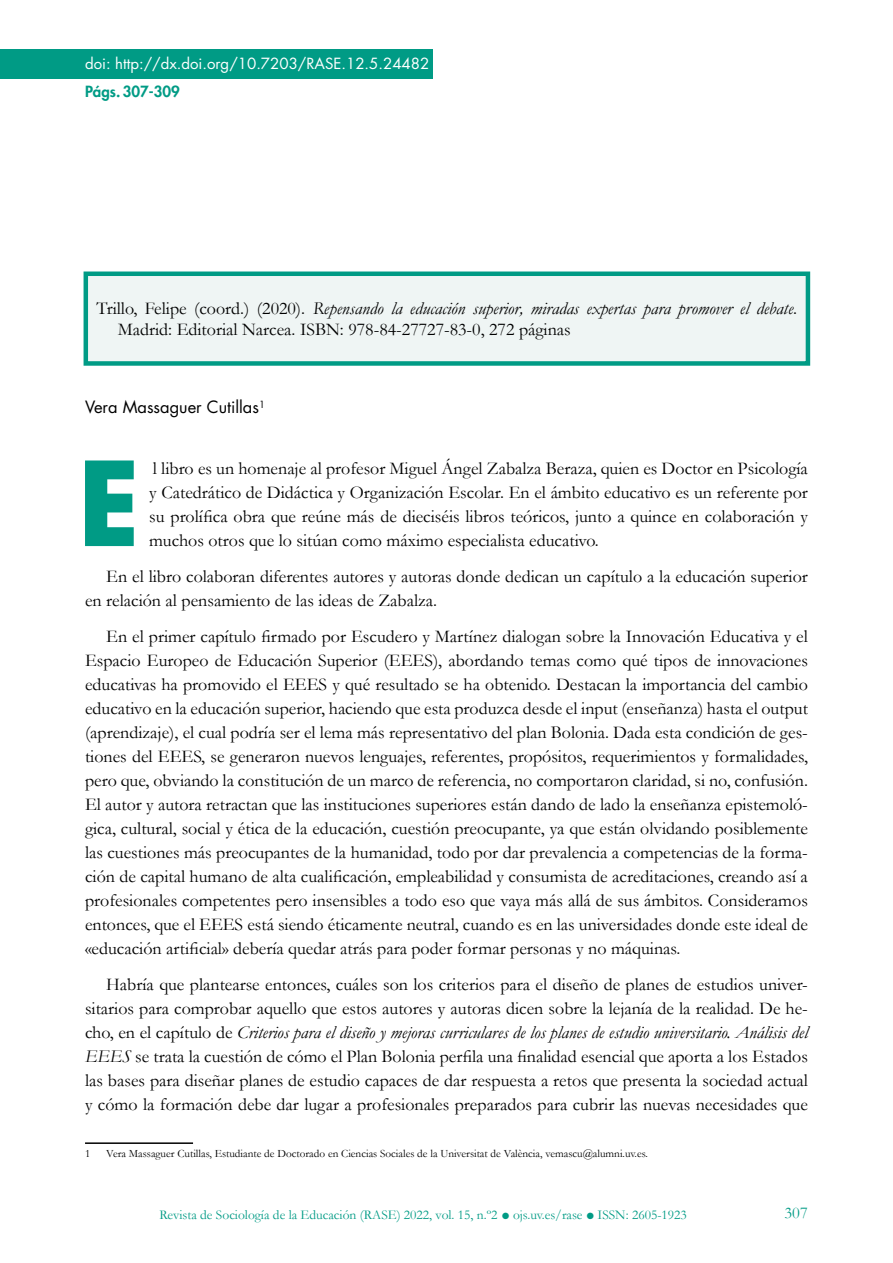
<style>
.page{position:relative;width:893px;height:1263px;background:#fff}
.page>*{position:absolute;margin:0;border:0;box-sizing:border-box;transform-origin:0 0}
.TXT_GENERAL{font:700 113.55px "Futura Std";color:#009b85}
.TXT_GENERAL-2{font:18px/24px "Garamond";color:#000;text-align:justify}
.TXT_REFERENCIAS_BIBL{font:18px/21.6px "Garamond";color:#000}
.FIRMA{font:16.5px "Futura Std";color:#000}
.t1{font:16.5px "Garamond";color:#009b85}
.FIRMA-2{font:15px "Futura Std";color:#fff}
.FIRMA-3{font:800 15px "Futura Std";color:#009b85}
.t2{font:13.5px "Garamond";color:#009b85}
.PIE_DE_PÁGINA{font:11.25px "Garamond";color:#000}
.s1{font-style:italic}
</style>
<div class="page">
<div style="left:86px;top:274px;width:722px;height:89px;background:#eff5f4"></div>
<div style="left:84px;top:271px;width:726px;height:95px;border:4px solid #009b85"></div>
<div style="left:0;top:49px;width:432px;height:30px;background:#009b85"></div>
<hr style="left:85px;top:1142px;width:108px;height:2px;background:#000">
<p class="FIRMA-2" style="left:85px;top:54px;width:346px">doi: http://dx.doi.org/10.7203/RASE.12.5.24482</p>
<p class="FIRMA-3" style="left:85px;top:82px;width:96px">Págs. 307-309</p>
<p class="TXT_REFERENCIAS_BIBL" style="left:118px;top:297px;width:681px;text-indent:-21px">Trillo, Felipe (coord.) (2020). <span class="s1">Repensando la educación superior, miradas expertas para promover el debate</span>.<br>Madrid: Editorial Narcea. ISBN: 978-84-27727-83-0, 272 páginas</p>
<p class="FIRMA" style="left:85px;top:397px;width:181px">Vera Massaguer Cutillas<sup>1</sup></p>
<p class="TXT_GENERAL" style="left:78px;top:428px;width:64px">E</p>
<p class="TXT_GENERAL-2" style="left:149px;top:456px;width:660px">l libro es un homenaje al profesor Miguel Ángel Zabalza Beraza, quien es Doctor en Psicología y Catedrático de Didáctica y Organización Escolar. En el ámbito educativo es un referente por su prolífica obra que reúne más de dieciséis libros teóricos, junto a quince en colaboración y muchos otros que lo sitúan como máximo especialista educativo.</p>
<p class="TXT_GENERAL-2" style="left:85px;top:564px;width:724px;text-indent:21px">En el libro colaboran diferentes autores y autoras donde dedican un capítulo a la educación superior en relación al pensamiento de las ideas de Zabalza.</p>
<p class="TXT_GENERAL-2" style="left:85px;top:624px;width:724px;text-indent:21px">En el primer capítulo firmado por Escudero y Martínez dialogan sobre la Innovación Educativa y el Espacio Europeo de Educación Superior (EEES), abordando temas como qué tipos de innovaciones educativas ha promovido el EEES y qué resultado se ha obtenido. Destacan la importancia del cambio educativo en la educación superior, haciendo que esta produzca desde el input (enseñanza) hasta el output (aprendizaje), el cual podría ser el lema más representativo del plan Bolonia. Dada esta condición de ges&shy;tiones del EEES, se generaron nuevos lenguajes, referentes, propósitos, requerimientos y formalidades, pero que, obviando la constitución de un marco de referencia, no comportaron claridad, si no, confusión.<br>El autor y autora retractan que las instituciones superiores están dando de lado la enseñanza epistemoló&shy;gica, cultural, social y ética de la educación, cuestión preocupante, ya que están olvidando posiblemente las cuestiones más preocupantes de la humanidad, todo por dar prevalencia a competencias de la forma&shy;ción de capital humano de alta cualificación, empleabilidad y consumista de acreditaciones, creando así a profesionales competentes pero insensibles a todo eso que vaya más allá de sus ámbitos. Consideramos entonces, que el EEES está siendo éticamente neutral, cuando es en las universidades donde este ideal de «educación artificial» debería quedar atrás para poder formar personas y no máquinas.</p>
<p class="TXT_GENERAL-2" style="left:85px;top:972px;width:724px;text-indent:21px">Habría que plantearse entonces, cuáles son los criterios para el diseño de planes de estudios univer&shy;sitarios para comprobar aquello que estos autores y autoras dicen sobre la lejanía de la realidad. De he&shy;cho, en el capítulo de <span class="s1">Criterios para el diseño y mejoras curriculares de los planes de estudio universitario. Análisis del EEES</span> se trata la cuestión de cómo el Plan Bolonia perfila una finalidad esencial que aporta a los Estados las bases para diseñar planes de estudio capaces de dar respuesta a retos que presenta la sociedad actual y cómo la formación debe dar lugar a profesionales preparados para cubrir las nuevas necesidades que</p>
<p class="PIE_DE_PÁGINA" style="left:85px;top:1146px;width:7px">1</p>
<p class="PIE_DE_PÁGINA" style="left:106px;top:1146px;width:543px">Vera Massaguer Cutillas, Estudiante de Doctorado en Ciencias Sociales de la Universitat de València, vemascu@alumni.uv.es.</p>
<p class="t2" style="left:159px;top:1207px;width:529px">Revista de Sociología de la Educación (RASE) 2022, vol. 15, n.º2 ● ojs.uv.es/rase ● ISSN: 2605-1923</p>
<p class="t1" style="left:784px;top:1203px;width:25px">307</p>
</div>
